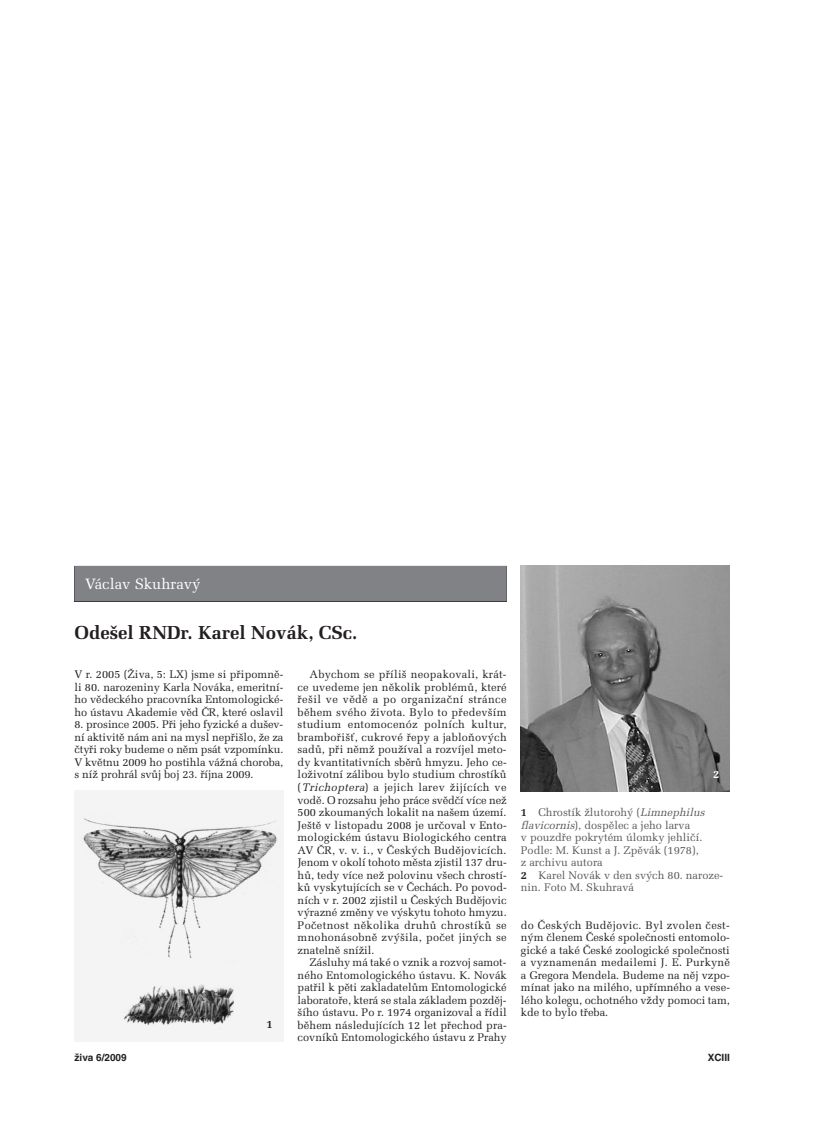
<style>
.page{position:relative;width:815px;height:1124px;background:#fff}
.page>*{position:absolute;margin:0;border:0;box-sizing:border-box;transform-origin:0 0}
.t1{font:700 18.75px "Melior CE";color:#231f20}
.t2{font:15px "Melior CE";color:#fff}
.t3{font:700 11.25px "Melior CE";color:#fff}
.t4{font:700 11.25px "Melior CE";color:#231f20}
.t5{font:11px/12.5px "Melior CE";color:#231f20;text-align:justify}
.t6{font:11px/12.5px "Melior CE";color:#57585a}
.t7{font:700 10px "Helvetica CE";color:#231f20}
.s1{font-style:italic}
.s2{font-weight:700;color:#231f20}
</style>
<div class="page">
<div style="left:74px;top:565px;width:433px;height:36px;background:#808285"></div>
<img style="left:521px;top:566px;width:209px;height:225px">
<img style="left:74px;top:790px;width:209px;height:250px">
<h2 class="t2" style="left:85px;top:578px;width:117px">Václav Skuhravý</h2>
<h1 class="t1" style="left:74px;top:625px;width:284px">Odešel RNDr. Karel Novák, CSc.</h1>
<p class="t5" style="left:74px;top:669px;width:211px">V r. 2005 (Živa, 5: LX) jsme si připomně&shy;li 80. narozeniny Karla Nováka, emeritní&shy;ho vědeckého pracovníka Entomologické&shy;ho ústavu Akademie věd ČR, které oslavil</p>
<p class="t5" style="left:74px;top:719px;width:211px">8. prosince 2005. Při jeho fyzické a dušev&shy;ní aktivitě nám ani na mysl nepřišlo, že za čtyři roky budeme o něm psát vzpomínku.<br>V květnu 2009 ho postihla vážná choroba, s níž prohrál svůj boj 23. října 2009.</p>
<p class="t4" style="left:267px;top:1019px;width:8px">1</p>
<p class="t5" style="left:298px;top:669px;width:211px;text-indent:12px">Abychom se příliš neopakovali, krát&shy;ce uvedeme jen několik problémů, které řešil ve vědě a po organizační stránce během svého života. Bylo to především studium entomocenóz polních kultur, brambořišť, cukrové řepy a jabloňových sadů, při němž používal a rozvíjel meto&shy;dy kvantitativních sběrů hmyzu. Jeho ce - loživotní zálibou bylo studium chrostíků (<span class="s1">Trichoptera</span>) a jejich larev žijících ve vodě. O rozsahu jeho práce svědčí více než 500 zkoumaných lokalit na našem území.<br>Ještě v listopadu 2008 je určoval v Ento&shy;mologickém ústavu Biologického centra AV ČR, v. v. i., v Českých Budějovicích.<br>Jenom v okolí tohoto města zjistil 137 dru&shy;hů, tedy více než polovinu všech chrostí&shy;ků vyskytujících se v Čechách. Po povod&shy;ních v r. 2002 zjistil u Českých Budějovic výrazné změny ve výskytu tohoto hmyzu.<br>Početnost několika druhů chrostíků se mnohonásobně zvýšila, počet jiných se znatelně snížil.</p>
<p class="t5" style="left:298px;top:957px;width:211px;text-indent:12px">Zásluhy má také o vznik a rozvoj samot&shy;ného Entomologického ústavu. K. Novák patřil k pěti zakladatelům Entomologické laboratoře, která se stala základem pozděj&shy;šího ústavu. Po r. 1974 organizoval a řídil během následujících 12 let přechod pra&shy;covníků Entomologického ústavu z Prahy</p>
<p class="t3" style="left:713px;top:769px;width:8px">2</p>
<p class="t6" style="left:521px;top:807px;width:204px"><span class="s2">1</span> Chrostík žlutorohý (<span class="s1">Limnephilus flavicornis</span>), dospělec a jeho larva<br>v pouzdře pokrytém úlomky jehličí.<br>Podle: M. Kunst a J. Zpěvák (1978),<br>z archivu autora<br><span class="s2">2</span> Karel Novák v den svých 80. naroze&shy;nin. Foto M. Skuhravá</p>
<p class="t5" style="left:521px;top:919px;width:211px">do Českých Budějovic. Byl zvolen čest&shy;ným členem České společnosti entomolo&shy;gické a také České zoologické společnosti a vyznamenán medailemi J. E. Purkyně a Gregora Mendela. Budeme na něj vzpo&shy;mínat jako na milého, upřímného a vese&shy;lého kolegu, ochotného vždy pomoci tam, kde to bylo třeba.</p>
<p class="t7" style="left:75px;top:1053px;width:54px">živa 6/2009</p>
<p class="t7" style="left:708px;top:1053px;width:24px">XCIII</p>
</div>
